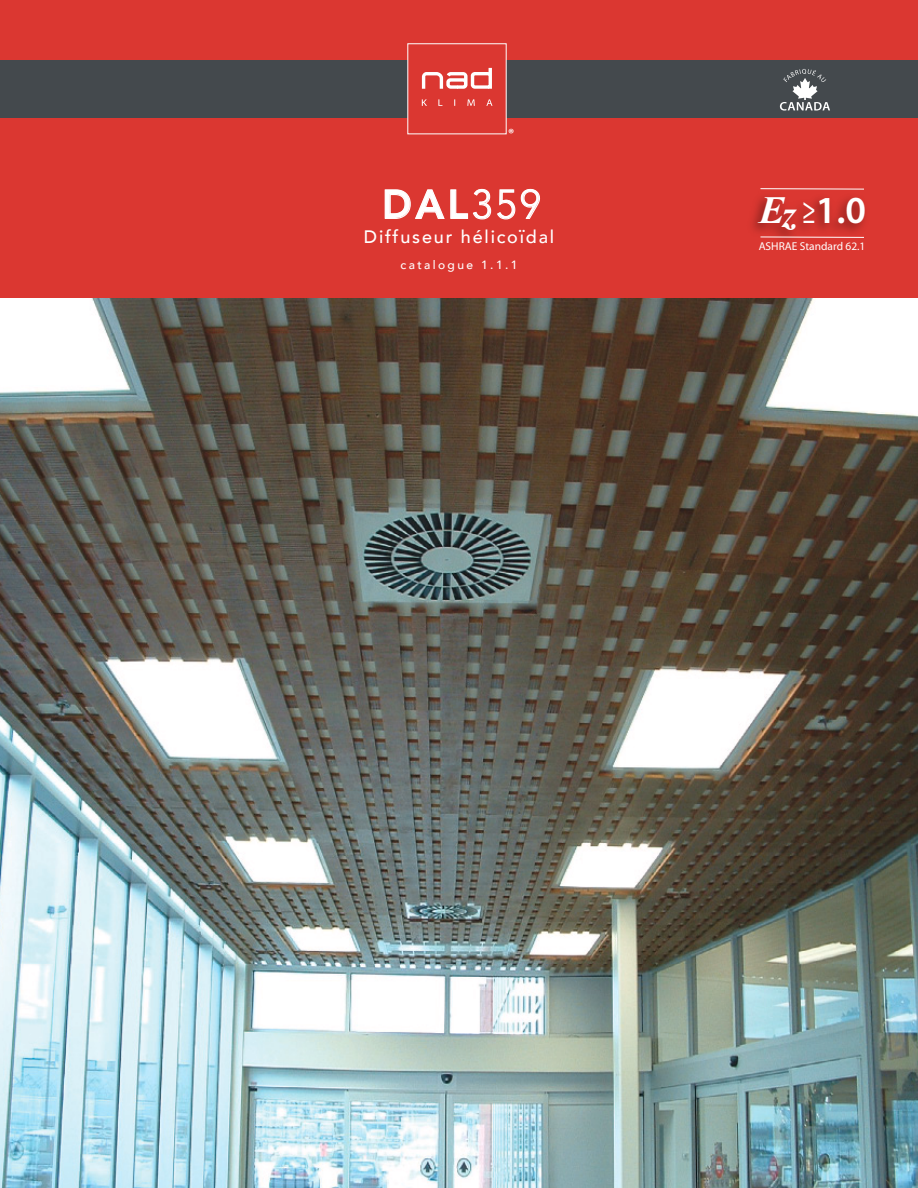
<style>
.page{position:relative;width:918px;height:1188px;background:#fff}
.page>*{position:absolute;margin:0;border:0;box-sizing:border-box;transform-origin:0 0}
.t1{font:800 40.2px "Avenir";color:#fff}
.t2{font:600 38.4px "Myriad Pro";color:#fff}
.t3{font:500 18px "Avenir";letter-spacing:.1em;color:#fff}
.t4{font:700 13.5px "Myriad Pro";color:#fff}
.t5{font:500 12px "Avenir";letter-spacing:.2em;color:#fff}
.t6{font:11.4px "Myriad Pro";color:#fff}
.s1{font-weight:300}
.s2{font-family:"Times New Roman";font-weight:700;font-style:italic}
.s3{font-weight:400}
</style>
<div class="page">
<img style="left:0;top:298px;width:918px;height:890px">
<div style="left:0;top:0;width:918px;height:298px;background:#db3731"></div>
<svg style="left:384px;top:188px;width:156px;height:32px"></svg>
<img style="left:752px;top:189px;width:113px;height:50px">
<hr style="left:760px;top:188px;width:104px;height:1px;background:#fff">
<hr style="left:760px;top:237px;width:104px;height:1px;background:#fff">
<div style="left:0;top:60px;width:918px;height:57px;background:#44494d"></div>
<div style="left:408px;top:43px;width:98px;height:91px;background:#db3731"></div>
<svg style="left:422px;top:67px;width:70px;height:22px"></svg>
<svg style="left:422px;top:99px;width:5px;height:7px"></svg>
<svg style="left:438px;top:99px;width:4px;height:7px"></svg>
<svg style="left:467px;top:99px;width:8px;height:7px"></svg>
<svg style="left:486px;top:99px;width:6px;height:7px"></svg>
<svg style="left:780px;top:69px;width:50px;height:42px"></svg>
<p class="t4" style="left:508px;top:125px;width:8px">®</p>
<h1 class="t1" style="left:382px;top:173px;width:160px">DAL<span class="s1">359</span></h1>
<p class="t3" style="left:364px;top:222px;width:192px">Diffuseur hélicoïdal</p>
<p class="t5" style="left:401px;top:254px;width:118px">catalogue 1.1.1</p>
<h2 class="t2" style="left:759px;top:185px;width:108px"><span class="s2">Ez</span> <span class="s3">≥</span>1.0</h2>
<p class="t6" style="left:759px;top:239px;width:108px">ASHRAE Standard 62.1</p>
</div>
